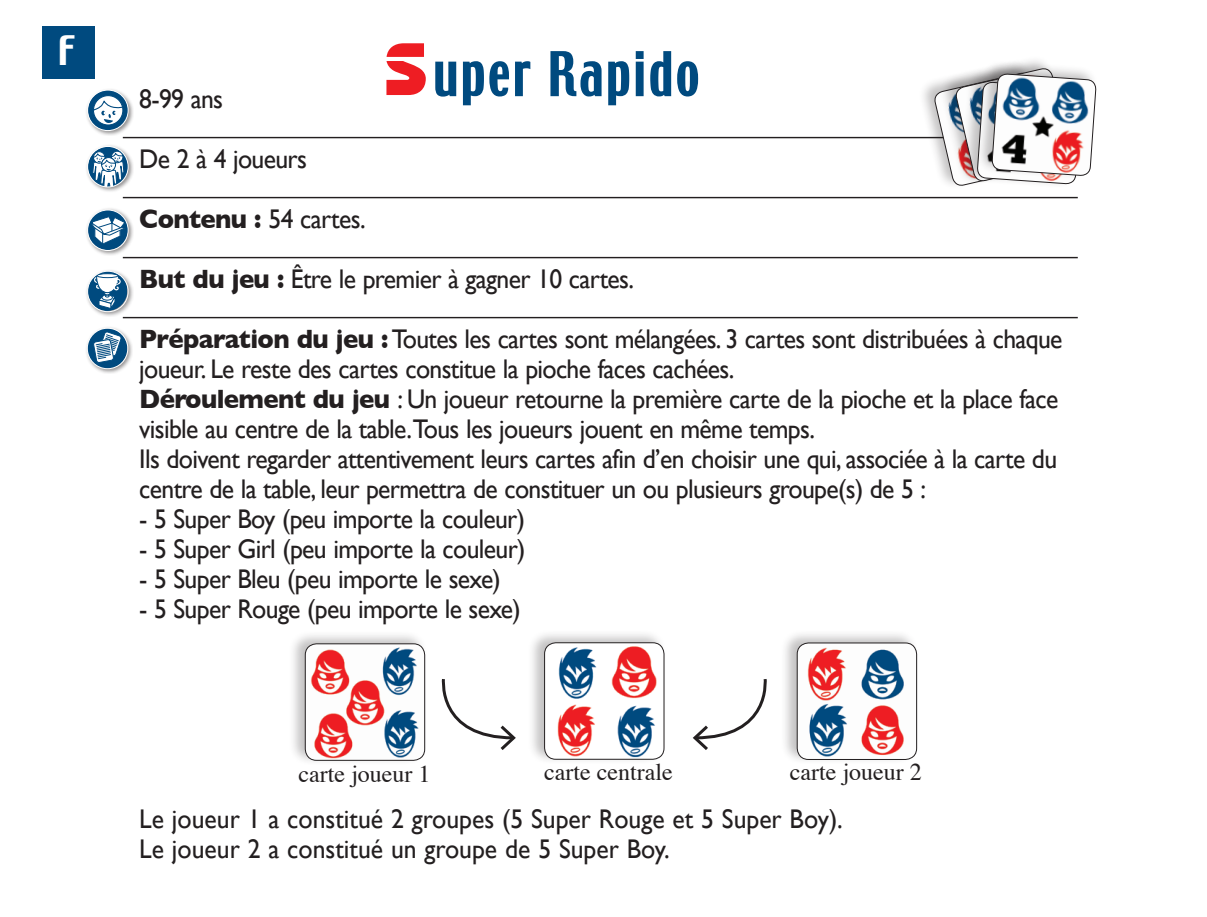
<style>
.page{position:relative;width:1207px;height:917px;background:#fff}
.page>*{position:absolute;margin:0;border:0;box-sizing:border-box;transform-origin:0 0}
.t1{font:54.6px "Techno";letter-spacing:.05em;color:#004a7f;scale:.92 1}
.t2{font:36px "Techno";color:#fff}
.t3{font:27px/30px "Gill Sans";letter-spacing:-.025em;color:#231f20;scale:.95 1}
.t4{font:27px/30px "Gill Sans";color:#231f20;scale:.95 1}
.t5{font:24px "Times";color:#231f20}
.s1{font-family:"Oasis";color:#ee1d23}
.s2{font-weight:700}
</style>
<div class="page">
<hr style="left:123px;top:137px;width:954px;height:1px;background:#231f20">
<hr style="left:123px;top:197px;width:954px;height:1px;background:#231f20">
<hr style="left:123px;top:257px;width:954px;height:1px;background:#231f20">
<hr style="left:123px;top:317px;width:954px;height:1px;background:#231f20">
<div style="left:527px;top:628px;width:139px;height:136px;background:#231f20;opacity:.27"></div>
<img style="left:544px;top:643px;width:119px;height:116px">
<div style="left:544px;top:642px;width:120px;height:118px;border:1px solid #231f20;border-radius:11px"></div>
<div style="left:288px;top:629px;width:139px;height:137px;background:#231f20;opacity:.27"></div>
<img style="left:305px;top:644px;width:119px;height:116px">
<div style="left:305px;top:643px;width:120px;height:118px;border:1px solid #231f20;border-radius:11px"></div>
<div style="left:779px;top:629px;width:140px;height:136px;background:#231f20;opacity:.27"></div>
<img style="left:797px;top:643px;width:119px;height:116px">
<div style="left:796px;top:642px;width:120px;height:118px;border:1px solid #231f20;border-radius:11px"></div>
<svg style="left:441px;top:679px;width:75px;height:71px"></svg>
<svg style="left:692px;top:679px;width:75px;height:71px"></svg>
<div style="left:917px;top:59px;width:133px;height:131px;background:#231f20;opacity:.27"></div>
<div style="left:939px;top:55px;width:133px;height:131px;background:#fff"></div>
<div style="left:975px;top:60px;width:122px;height:120px;background:#231f20;opacity:.27"></div>
<svg style="left:932px;top:67px;width:164px;height:123px"></svg>
<div style="left:85px;top:87px;width:48px;height:49px;background:#231f20;opacity:.5"></div>
<svg style="left:88px;top:90px;width:40px;height:41px"></svg>
<svg style="left:93px;top:96px;width:30px;height:29px"></svg>
<div style="left:93px;top:95px;width:30px;height:31px;border:1px solid #004a7f;border-radius:50%"></div>
<svg style="left:92px;top:95px;width:32px;height:28px"></svg>
<div style="left:87px;top:90px;width:41px;height:41px;border:1px solid #fff;border-radius:50%"></div>
<div style="left:85px;top:144px;width:48px;height:48px;background:#231f20;opacity:.5"></div>
<svg style="left:88px;top:146px;width:40px;height:41px"></svg>
<svg style="left:92px;top:150px;width:32px;height:37px"></svg>
<div style="left:87px;top:146px;width:41px;height:41px;border:1px solid #fff;border-radius:50%"></div>
<div style="left:85px;top:207px;width:48px;height:49px;background:#231f20;opacity:.5"></div>
<svg style="left:88px;top:210px;width:40px;height:40px"></svg>
<svg style="left:89px;top:216px;width:39px;height:30px"></svg>
<div style="left:87px;top:210px;width:41px;height:41px;border:1px solid #fff;border-radius:50%"></div>
<div style="left:85px;top:269px;width:48px;height:48px;background:#231f20;opacity:.5"></div>
<svg style="left:88px;top:271px;width:39px;height:41px"></svg>
<hr style="left:97px;top:274px;width:21px;height:4px;background:#fff;border-radius:50%">
<div style="left:96px;top:273px;width:22px;height:5px;border:1px solid #004a7f;border-radius:50%"></div>
<div style="left:87px;top:271px;width:41px;height:41px;border:1px solid #fff;border-radius:50%"></div>
<div style="left:85px;top:326px;width:48px;height:48px;background:#231f20;opacity:.5"></div>
<svg style="left:87px;top:328px;width:40px;height:41px"></svg>
<svg style="left:92px;top:331px;width:30px;height:33px"></svg>
<div style="left:87px;top:328px;width:41px;height:41px;border:1px solid #fff;border-radius:50%"></div>
<div style="left:42px;top:26px;width:52px;height:53px;background:#004a7f"></div>
<h2 class="t2" style="left:58px;top:26px;width:18px">F</h2>
<p class="t3" style="left:139px;top:84px;width:90px">8-99 ans</p>
<h1 class="t1" style="left:386px;top:37px;width:341px"><span class="s1">S</span>uper Rapido</h1>
<p class="t3" style="left:139px;top:144px;width:178px">De 2 à 4 joueurs</p>
<p class="t3" style="left:139px;top:204px;width:240px"><span class="s2">Contenu :</span> 54 cartes.</p>
<p class="t3" style="left:139px;top:264px;width:522px"><span class="s2">But du jeu :</span> Être le premier à gagner 10 cartes.</p>
<p class="t3" style="left:139px;top:324px;width:973px"><span class="s2">Préparation du jeu :</span> Toutes les cartes sont mélangées. 3 cartes sont distribuées à chaque joueur. Le reste des cartes constitue la pioche faces cachées.<br><span class="s2">Déroulement du jeu</span> : Un joueur retourne la première carte de la pioche et la place face visible au centre de la table.Tous les joueurs jouent en même temps.<br>Ils doivent regarder attentivement leurs cartes afin d’en choisir une qui, associée à la carte du centre de la table, leur permettra de constituer un ou plusieurs groupe(s) de 5 :</p>
<p class="t3" style="left:139px;top:504px;width:407px">- 5 Super Boy (peu importe la couleur)</p>
<p class="t3" style="left:139px;top:534px;width:408px">- 5 Super Girl (peu importe la couleur)</p>
<p class="t3" style="left:139px;top:564px;width:382px">- 5 Super Bleu (peu importe le sexe)</p>
<p class="t3" style="left:139px;top:594px;width:403px">- 5 Super Rouge (peu importe le sexe)</p>
<p class="t5" style="left:298px;top:751px;width:133px">carte joueur 1</p>
<p class="t5" style="left:544px;top:750px;width:130px">carte centrale</p>
<p class="t5" style="left:789px;top:749px;width:133px">carte joueur 2</p>
<p class="t4" style="left:139px;top:804px;width:742px">Le joueur 1 a constitué 2 groupes (5 Super Rouge et 5 Super Boy).<br>Le joueur 2 a constitué un groupe de 5 Super Boy.</p>
</div>
